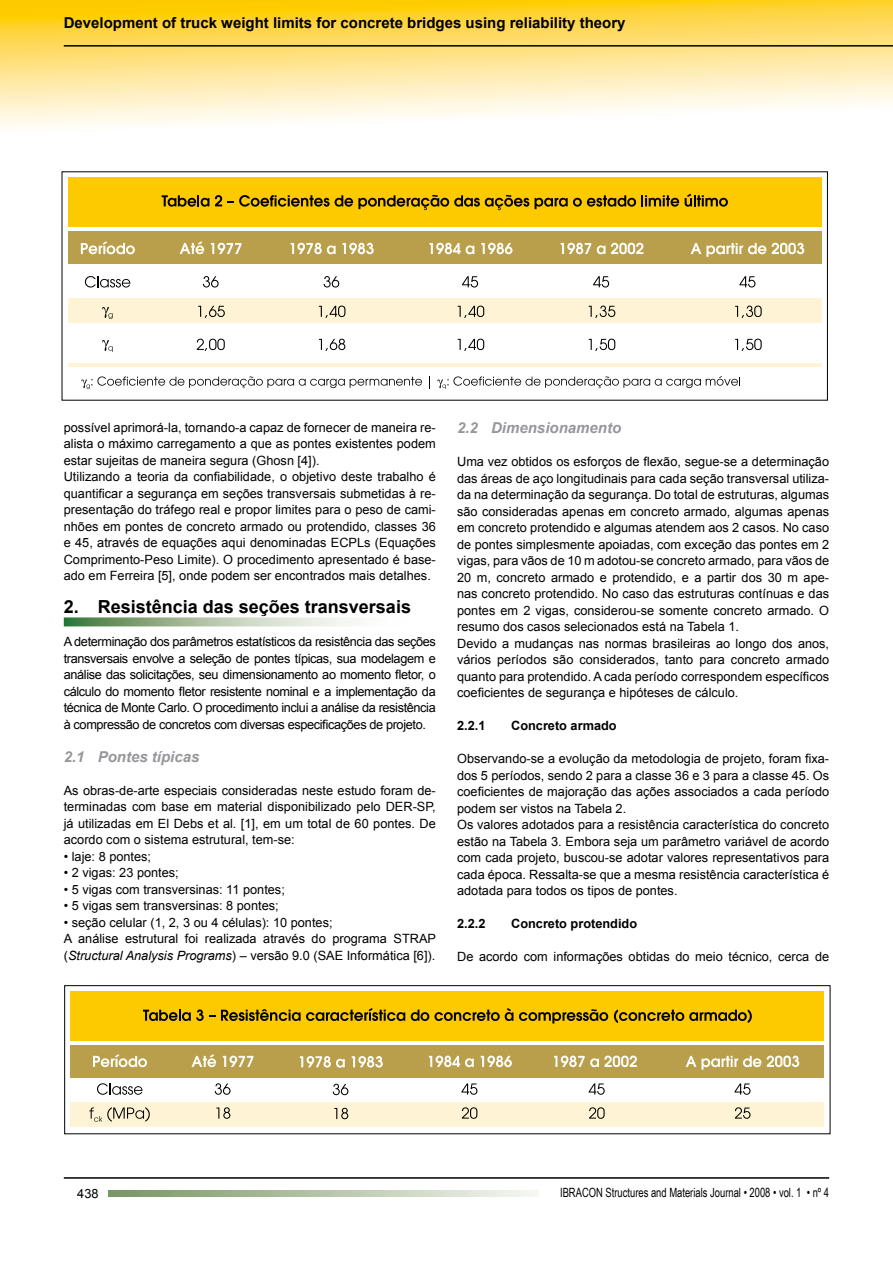
<style>
.page{position:relative;width:893px;height:1263px;background:#fff}
.page>*{position:absolute;margin:0;border:0;box-sizing:border-box;transform-origin:0 0}
.t1{font:700 18px "Arial";color:#000}
.t2{font:700 15px "Arial";color:#000}
.t3{font:italic 700 15px "Arial";color:#97979b}
.t4{font:12.75px/16.5px "Arial";color:#000}
.t5{font:12.75px "Arial Narrow";color:#000;scale:.9 1}
.t6{font:700 12.75px "Arial";color:#000}
.s1{font-style:italic}
</style>
<div class="page">
<svg style="left:0;top:0;width:893px;height:128px;background:#fee691"></svg>
<hr style="left:64px;top:1177px;width:765px;height:2px;background:#000">
<hr style="left:64px;top:45px;width:829px;height:2px;background:#000">
<svg style="left:108px;top:1190px;width:431px;height:6px;background:#b6c5aa"></svg>
<svg style="left:64px;top:617px;width:288px;height:9px;background:#adc2a6"></svg>
<div style="left:68px;top:299px;width:753px;height:24px;background:#fef3d5"></div>
<hr style="left:68px;top:363px;width:753px;height:3px;background:#fef3d5">
<div style="left:68px;top:177px;width:753px;height:50px;background:#fdca00"></div>
<div style="left:68px;top:231px;width:753px;height:32px;background:#b99f4b"></div>
<svg style="left:162px;top:195px;width:47px;height:12px"></svg>
<svg style="left:215px;top:195px;width:314px;height:15px"></svg>
<svg style="left:535px;top:195px;width:144px;height:14px"></svg>
<svg style="left:685px;top:194px;width:43px;height:13px"></svg>
<svg style="left:81px;top:241px;width:54px;height:13px"></svg>
<svg style="left:180px;top:241px;width:24px;height:13px"></svg>
<svg style="left:211px;top:243px;width:30px;height:11px"></svg>
<svg style="left:291px;top:243px;width:45px;height:11px"></svg>
<svg style="left:343px;top:243px;width:31px;height:11px"></svg>
<svg style="left:429px;top:243px;width:45px;height:11px"></svg>
<svg style="left:481px;top:243px;width:31px;height:11px"></svg>
<svg style="left:561px;top:243px;width:30px;height:11px"></svg>
<svg style="left:597px;top:245px;width:8px;height:9px"></svg>
<svg style="left:611px;top:243px;width:32px;height:11px"></svg>
<svg style="left:691px;top:243px;width:75px;height:14px"></svg>
<svg style="left:772px;top:243px;width:32px;height:11px"></svg>
<svg style="left:85px;top:276px;width:45px;height:12px"></svg>
<svg style="left:203px;top:276px;width:16px;height:12px"></svg>
<svg style="left:324px;top:276px;width:15px;height:12px"></svg>
<svg style="left:462px;top:276px;width:16px;height:12px"></svg>
<svg style="left:593px;top:276px;width:16px;height:12px"></svg>
<svg style="left:739px;top:276px;width:16px;height:12px"></svg>
<svg style="left:102px;top:307px;width:11px;height:12px"></svg>
<svg style="left:198px;top:306px;width:27px;height:12px"></svg>
<svg style="left:319px;top:306px;width:26px;height:12px"></svg>
<svg style="left:458px;top:306px;width:26px;height:12px"></svg>
<svg style="left:589px;top:306px;width:26px;height:12px"></svg>
<svg style="left:735px;top:306px;width:27px;height:12px"></svg>
<svg style="left:102px;top:340px;width:11px;height:12px"></svg>
<svg style="left:197px;top:339px;width:28px;height:12px"></svg>
<svg style="left:319px;top:339px;width:26px;height:12px"></svg>
<svg style="left:458px;top:339px;width:26px;height:12px"></svg>
<svg style="left:589px;top:339px;width:26px;height:12px"></svg>
<svg style="left:735px;top:339px;width:27px;height:12px"></svg>
<svg style="left:81px;top:376px;width:341px;height:13px"></svg>
<svg style="left:429px;top:376px;width:1px;height:12px"></svg>
<svg style="left:437px;top:376px;width:303px;height:13px"></svg>
<div style="left:64px;top:985px;width:766px;height:149px;border:1px solid #000"></div>
<div style="left:71px;top:1102px;width:753px;height:24px;background:#fef3d5"></div>
<div style="left:71px;top:991px;width:753px;height:49px;background:#fdca00"></div>
<div style="left:71px;top:1045px;width:753px;height:32px;background:#b99f4b"></div>
<svg style="left:143px;top:1009px;width:72px;height:12px"></svg>
<svg style="left:221px;top:1008px;width:184px;height:13px"></svg>
<svg style="left:411px;top:1008px;width:102px;height:13px"></svg>
<svg style="left:519px;top:1009px;width:89px;height:14px"></svg>
<svg style="left:614px;top:1009px;width:138px;height:14px"></svg>
<svg style="left:93px;top:1054px;width:54px;height:13px"></svg>
<svg style="left:191px;top:1054px;width:25px;height:13px"></svg>
<svg style="left:223px;top:1056px;width:30px;height:11px"></svg>
<svg style="left:300px;top:1056px;width:45px;height:11px"></svg>
<svg style="left:352px;top:1056px;width:31px;height:11px"></svg>
<svg style="left:429px;top:1055px;width:45px;height:12px"></svg>
<svg style="left:481px;top:1055px;width:31px;height:12px"></svg>
<svg style="left:554px;top:1055px;width:83px;height:12px"></svg>
<svg style="left:686px;top:1056px;width:75px;height:14px"></svg>
<svg style="left:767px;top:1055px;width:32px;height:12px"></svg>
<svg style="left:97px;top:1083px;width:46px;height:12px"></svg>
<svg style="left:215px;top:1083px;width:15px;height:12px"></svg>
<svg style="left:333px;top:1084px;width:15px;height:11px"></svg>
<svg style="left:461px;top:1083px;width:16px;height:12px"></svg>
<svg style="left:589px;top:1083px;width:16px;height:12px"></svg>
<svg style="left:734px;top:1083px;width:16px;height:12px"></svg>
<svg style="left:89px;top:1107px;width:61px;height:15px"></svg>
<svg style="left:216px;top:1107px;width:14px;height:12px"></svg>
<svg style="left:334px;top:1108px;width:14px;height:11px"></svg>
<svg style="left:462px;top:1107px;width:15px;height:12px"></svg>
<svg style="left:589px;top:1107px;width:16px;height:12px"></svg>
<svg style="left:735px;top:1107px;width:15px;height:12px"></svg>
<p class="t2" style="left:64px;top:13px;width:563px">Development of truck weight limits for concrete bridges using reliability theory</p>
<p class="t4" style="left:64px;top:419px;width:374px">possível aprimorá-la, tornando-a capaz de fornecer de maneira re&shy;alista o máximo carregamento a que as pontes existentes podem estar sujeitas de maneira segura (Ghosn [4]).<br>Utilizando a teoria da confiabilidade, o objetivo deste trabalho é quantificar a segurança em seções transversais submetidas à re&shy;presentação do tráfego real e propor limites para o peso de cami&shy;nhões em pontes de concreto armado ou protendido, classes 36 e 45, através de equações aqui denominadas ECPLs (Equações Comprimento-Peso Limite). O procedimento apresentado é base&shy;ado em Ferreira [5], onde podem ser encontrados mais detalhes.</p>
<h1 class="t1" style="left:64px;top:595px;width:349px">2. Resistência das seções transversais</h1>
<p class="t4" style="left:64px;top:634px;width:374px;text-align:justify">A determinação dos parâmetros estatísticos da resistência das seções transversais envolve a seleção de pontes típicas, sua modelagem e análise das solicitações, seu dimensionamento ao momento fletor, o cálculo do momento fletor resistente nominal e a implementação da técnica de Monte Carlo. O procedimento inclui a análise da resistência à compressão de concretos com diversas especificações de projeto.</p>
<p class="t3" style="left:64px;top:747px;width:137px">2.1 Pontes típicas</p>
<p class="t4" style="left:64px;top:782px;width:374px;text-align:justify">As obras-de-arte especiais consideradas neste estudo foram de&shy;terminadas com base em material disponibilizado pelo DER-SP, já utilizadas em El Debs et al. [1], em um total de 60 pontes. De acordo com o sistema estrutural, tem-se:</p>
<p class="t4" style="left:64px;top:848px;width:89px">• laje: 8 pontes;</p>
<p class="t4" style="left:64px;top:865px;width:117px">• 2 vigas: 23 pontes;</p>
<p class="t4" style="left:64px;top:881px;width:223px">• 5 vigas com transversinas: 11 pontes;</p>
<p class="t4" style="left:64px;top:898px;width:216px">• 5 vigas sem transversinas: 8 pontes;</p>
<p class="t4" style="left:64px;top:914px;width:374px">• seção celular (1, 2, 3 ou 4 células): 10 pontes;<br>A análise estrutural foi realizada através do programa STRAP (<span class="s1">Structural Analysis Programs</span>) – versão 9.0 (SAE Informática [6]).</p>
<p class="t3" style="left:457px;top:418px;width:166px">2.2 Dimensionamento</p>
<p class="t4" style="left:457px;top:454px;width:374px">Uma vez obtidos os esforços de flexão, segue-se a determinação das áreas de aço longitudinais para cada seção transversal utiliza&shy;da na determinação da segurança. Do total de estruturas, algumas são consideradas apenas em concreto armado, algumas apenas em concreto protendido e algumas atendem aos 2 casos. No caso de pontes simplesmente apoiadas, com exceção das pontes em 2 vigas, para vãos de 10 m adotou-se concreto armado, para vãos de 20 m, concreto armado e protendido, e a partir dos 30 m ape&shy;nas concreto protendido. No caso das estruturas contínuas e das pontes em 2 vigas, considerou-se somente concreto armado. O resumo dos casos selecionados está na Tabela 1.<br>Devido a mudanças nas normas brasileiras ao longo dos anos, vários períodos são considerados, tanto para concreto armado quanto para protendido. A cada período correspondem específicos coeficientes de segurança e hipóteses de cálculo.</p>
<p class="t6" style="left:457px;top:717px;width:30px">2.2.1</p>
<p class="t6" style="left:511px;top:717px;width:107px">Concreto armado</p>
<p class="t4" style="left:457px;top:751px;width:374px">Observando-se a evolução da metodologia de projeto, foram fixa&shy;dos 5 períodos, sendo 2 para a classe 36 e 3 para a classe 45. Os coeficientes de majoração das ações associados a cada período podem ser vistos na Tabela 2.<br>Os valores adotados para a resistência característica do concreto estão na Tabela 3. Embora seja um parâmetro variável de acordo com cada projeto, buscou-se adotar valores representativos para cada época. Ressalta-se que a mesma resistência característica é adotada para todos os tipos de pontes.</p>
<p class="t6" style="left:457px;top:915px;width:30px">2.2.2</p>
<p class="t6" style="left:511px;top:915px;width:128px">Concreto protendido</p>
<p class="t4" style="left:457px;top:949px;width:374px">De acordo com informações obtidas do meio técnico, cerca de</p>
<p class="t4" style="left:77px;top:1185px;width:23px">438</p>
<p class="t5" style="left:560px;top:1183px;width:300px">IBRACON Structures and Materials Journal • 2008 • vol. 1 • nº 4</p>
</div>
